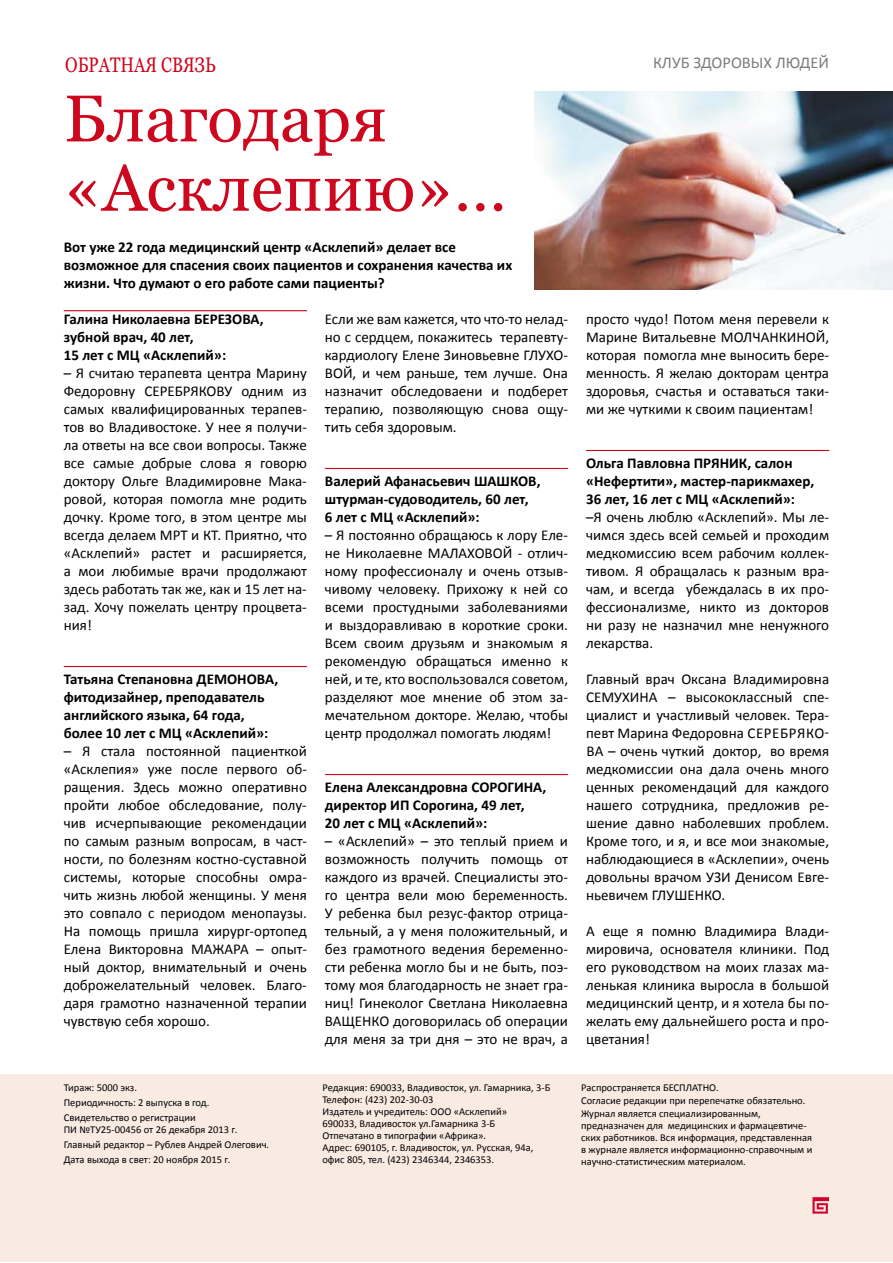
<style>
.page{position:relative;width:893px;height:1263px;background:#fff}
.page>*{position:absolute;margin:0;border:0;box-sizing:border-box;transform-origin:0 0}
.t1{font:66px/69.3px "Georgia";color:#cd071e}
.t2{font:21px "Georgia";color:#cd071e;scale:.8 1}
.t3{font:16.5px "Calibri";color:#7b7c7e}
.t4{font:15px/18px "Calibri";color:#000;text-align:justify}
.t5{font:700 15px/18px "Calibri";color:#000}
.t6{font:10.5px/12px "Calibri";color:#000}
</style>
<div class="page">
<div style="left:0;top:1074px;width:893px;height:188px;background:#f9eae2"></div>
<svg style="left:812px;top:1197px;width:16px;height:16px"></svg>
<hr style="left:64px;top:310px;width:243px;height:1px;background:#cd071e">
<hr style="left:64px;top:666px;width:243px;height:1px;background:#cd071e">
<hr style="left:325px;top:468px;width:243px;height:1px;background:#cd071e">
<hr style="left:325px;top:774px;width:243px;height:1px;background:#cd071e">
<hr style="left:586px;top:450px;width:243px;height:1px;background:#cd071e">
<img style="left:534px;top:91px;width:359px;height:198px">
<h2 class="t2" style="left:65px;top:52px;width:190px">обратная связь</h2>
<h1 class="t1" style="left:64px;top:85px;width:445px">Благодаря «Асклепию»…</h1>
<p class="t5" style="left:64px;top:238px;width:450px">Вот уже 22 года медицинский центр «Асклепий» делает все возможное для спасения своих пациентов и сохранения качества их жизни. Что думают о его работе сами пациенты?</p>
<p class="t5" style="left:64px;top:310px;width:201px">Галина Николаевна БЕРЕЗОВА, зубной врач, 40 лет,<br>15 лет с МЦ «Асклепий»:</p>
<p class="t4" style="left:64px;top:364px;width:245px">– Я считаю терапевта центра Марину Федоровну СЕРЕБРЯКОВУ одним из самых квалифицированных терапев&shy;тов во Владивостоке. У нее я получи&shy;ла ответы на все свои вопросы. Также все самые добрые слова я говорю доктору Ольге Владимировне Мака&shy;ровой, которая помогла мне родить дочку. Кроме того, в этом центре мы всегда делаем МРТ и КТ. Приятно, что «Асклепий» растет и расширяется, а мои любимые врачи продолжают здесь работать так же, как и 15 лет на&shy;зад. Хочу пожелать центру процвета&shy;ния!</p>
<p class="t4" style="left:325px;top:310px;width:245px">Если же вам кажется, что что-то нелад&shy;но с сердцем, покажитесь терапевту&shy;кардиологу Елене Зиновьевне ГЛУХО-ВОЙ, и чем раньше, тем лучше. Она назначит обследоваени и подберет терапию, позволяющую снова ощу&shy;тить себя здоровым.</p>
<p class="t5" style="left:325px;top:472px;width:217px">Валерий Афанасьевич ШАШКОВ, штурман-судоводитель, 60 лет,<br>6 лет с МЦ «Асклепий»:</p>
<p class="t4" style="left:325px;top:526px;width:245px">– Я постоянно обращаюсь к лору Еле&shy;не Николаевне МАЛАХОВОЙ - отлич&shy;ному профессионалу и очень отзыв&shy;чивому человеку. Прихожу к ней со всеми простудными заболеваниями и выздоравливаю в короткие сроки.<br>Всем своим друзьям и знакомым я рекомендую обращаться именно к ней, и те, кто воспользовался советом, разделяют мое мнение об этом за&shy;мечательном докторе. Желаю, чтобы центр продолжал помогать людям!</p>
<p class="t5" style="left:64px;top:670px;width:216px">Татьяна Степановна ДЕМОНОВА, фитодизайнер, преподаватель английского языка, 64 года, более 10 лет с МЦ «Асклепий»:</p>
<p class="t4" style="left:64px;top:742px;width:245px">– Я стала постоянной пациенткой «Асклепия» уже после первого об&shy;ращения. Здесь можно оперативно пройти любое обследование, полу&shy;чив исчерпывающие рекомендации по самым разным вопросам, в част&shy;ности, по болезням костно-суставной системы, которые способны омра&shy;чить жизнь любой женщины. У меня это совпало с периодом менопаузы.<br>На помощь пришла хирург-ортопед Елена Викторовна МАЖАРА – опыт&shy;ный доктор, внимательный и очень доброжелательный человек. Благо&shy;даря грамотно назначенной терапии чувствую себя хорошо.</p>
<p class="t5" style="left:325px;top:778px;width:223px">Елена Александровна СОРОГИНА, директор ИП Сорогина, 49 лет,<br>20 лет с МЦ «Асклепий»:</p>
<p class="t4" style="left:325px;top:832px;width:245px">– «Асклепий» – это теплый прием и возможность получить помощь от каждого из врачей. Специалисты это&shy;го центра вели мою беременность.<br>У ребенка был резус-фактор отрица&shy;тельный, а у меня положительный, и без грамотного ведения беременно&shy;сти ребенка могло бы и не быть, поэ&shy;тому моя благодарность не знает гра&shy;ниц! Гинеколог Светлана Николаевна ВАЩЕНКО договорилась об операции для меня за три дня – это не врач, а</p>
<p class="t3" style="left:653px;top:52px;width:178px">КЛУБ ЗДОРОВЫХ ЛЮДЕЙ</p>
<p class="t4" style="left:586px;top:310px;width:245px">просто чудо! Потом меня перевели к Марине Витальевне МОЛЧАНКИНОЙ, которая помогла мне выносить бере&shy;менность. Я желаю докторам центра здоровья, счастья и оставаться таки&shy;ми же чуткими к своим пациентам!</p>
<p class="t5" style="left:586px;top:454px;width:230px">Ольга Павловна ПРЯНИК, салон «Нефертити», мастер-парикмахер,<br>36 лет, 16 лет с МЦ «Асклепий»:</p>
<p class="t4" style="left:586px;top:508px;width:245px">–Я очень люблю «Асклепий». Мы ле&shy;чимся здесь всей семьей и проходим медкомиссию всем рабочим коллек&shy;тивом. Я обращалась к разным вра&shy;чам, и всегда убеждалась в их про&shy;фессионализме, никто из докторов ни разу не назначил мне ненужного лекарства.</p>
<p class="t4" style="left:586px;top:670px;width:245px">Главный врач Оксана Владимировна СЕМУХИНА – высококлассный спе&shy;циалист и участливый человек. Тера&shy;певт Марина Федоровна Серебряко</p>
<p class="t4" style="left:586px;top:724px;width:245px;text-indent:239px">- ва – очень чуткий доктор, во время медкомиссии она дала очень много ценных рекомендаций для каждого нашего сотрудника, предложив ре&shy;шение давно наболевших проблем.<br>Кроме того, и я, и все мои знакомые, наблюдающиеся в «Асклепии», очень довольны врачом УЗИ Денисом Евге&shy;ньевичем ГЛУШЕНКО.</p>
<p class="t4" style="left:586px;top:922px;width:245px">А еще я помню Владимира Влади&shy;мировича, основателя клиники. Под его руководством на моих глазах ма&shy;ленькая клиника выросла в большой медицинский центр, и я хотела бы по&shy;желать ему дальнейшего роста и про&shy;цветания!</p>
<p class="t6" style="left:64px;top:1080px;width:147px;line-height:14.7px">Тираж: 5000 экз.<br>Периодичность: 2 выпуска в год.<br>Свидетельство о регистрации</p>
<p class="t6" style="left:64px;top:1122px;width:207px;line-height:14.7px">ПИ №ТУ25-00456 от 26 декабря 2013 г.<br>Главный редактор – Рублев Андрей Олегович.<br>Дата выхода в свет: 20 ноября 2015 г.</p>
<p class="t6" style="left:322px;top:1082px;width:229px">Редакция: 690033, Владивосток, ул. Гамарника, 3-Б Телефон: (423) 202-30-03<br>Издатель и учредитель: ООО «Асклепий»<br>690033, Владивосток ул.Гамарника 3-Б<br>Отпечатано в типографии «Африка».<br>Адрес: 690105, г. Владивосток, ул. Русская, 94а, офис 805, тел. (423) 2346344, 2346353.</p>
<p class="t6" style="left:581px;top:1082px;width:233px">Распространяется БЕСПЛАТНО.<br>Согласие редакции при перепечатке обязательно.<br>Журнал является специализированным, предназначен для медицинских и фармацевтиче&shy;ских работников. Вся информация, представленная в журнале является информационно-справочным и научно-статистическим материалом.</p>
</div>
